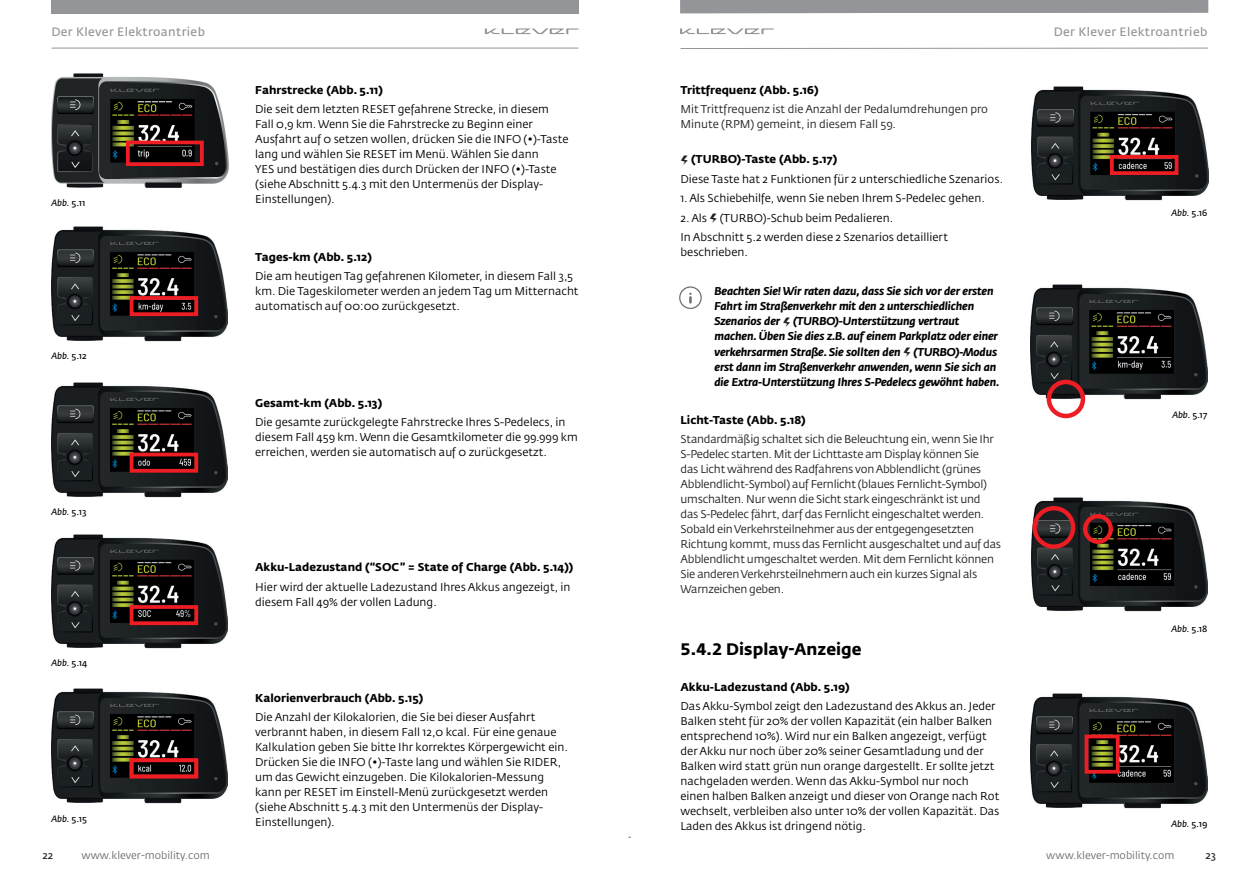
<style>
.page{position:relative;width:1259px;height:893px;background:#fff}
.page>*{position:absolute;margin:0;border:0;box-sizing:border-box;transform-origin:0 0}
.t1{font:700 16.5px "Fedra Sans Std";color:#000001}
.t2{font:12px "Fedra Sans Std";letter-spacing:.03em;color:#939598}
.t3{font:11.25px/15px "Fedra Sans Std";color:#000001}
.t4{font:11.25px/15px "Fedra Sans Std";letter-spacing:-.02em;color:#231f20}
.t5{font:italic 700 11.25px/15.1px "Fedra Sans Std";letter-spacing:-.01em;color:#000001}
.t6{font:700 11.25px "Fedra Sans Std";color:#000001}
.t7{font:11.25px/15px "Fedra Sans Std";color:#231f20}
.t8{font:10.5px "Fedra Sans Std";color:#6c6d70}
.t9{font:10.5px "Fedra Sans Std";color:#231f20}
.t10{font:italic 9px "Fedra Sans Std";color:#000001}
.s1{font-style:normal}
.s2{font-family:"Lightning Bolt";font-size:13.5px;color:#231f20}
.s3{font-weight:700}
.s4{font-family:"Lightning Bolt";font-weight:400;font-style:normal;font-size:13.5px;color:#231f20}
</style>
<div class="page">
<hr style="left:52px;top:48px;width:526px;height:1px;background:#939598">
<div style="left:51px;top:0;width:527px;height:13px;background:#939598"></div>
<svg style="left:485px;top:28px;width:93px;height:6px"></svg>
<img style="left:52px;top:73px;width:177px;height:115px">
<div style="left:126px;top:141px;width:78px;height:25px;border:4px solid #ee1d23"></div>
<img style="left:51px;top:226px;width:177px;height:115px">
<div style="left:130px;top:296px;width:68px;height:20px;border:4px solid #ee1d23"></div>
<img style="left:51px;top:382px;width:177px;height:116px">
<div style="left:130px;top:453px;width:68px;height:20px;border:4px solid #ee1d23"></div>
<img style="left:51px;top:534px;width:177px;height:115px">
<div style="left:130px;top:605px;width:68px;height:20px;border:4px solid #ee1d23"></div>
<img style="left:51px;top:688px;width:177px;height:115px">
<div style="left:130px;top:758px;width:68px;height:20px;border:4px solid #ee1d23"></div>
<svg style="left:680px;top:47px;width:528px;height:2px"></svg>
<div style="left:680px;top:0;width:528px;height:13px;background:#939598"></div>
<svg style="left:680px;top:28px;width:93px;height:6px"></svg>
<img style="left:1031px;top:86px;width:177px;height:115px">
<div style="left:1110px;top:155px;width:68px;height:20px;border:4px solid #ee1d23"></div>
<img style="left:1030px;top:284px;width:177px;height:115px">
<div style="left:1046px;top:380px;width:39px;height:38px;border:4px solid #ee1d23;border-radius:50%"></div>
<img style="left:1030px;top:693px;width:177px;height:115px">
<div style="left:1084px;top:735px;width:35px;height:39px;border:4px solid #ee1d23"></div>
<img style="left:1031px;top:497px;width:177px;height:115px">
<div style="left:1032px;top:506px;width:43px;height:43px;border:4px solid #ee1d23;border-radius:50%"></div>
<div style="left:1083px;top:514px;width:30px;height:30px;border:4px solid #ee1d23;border-radius:50%"></div>
<svg style="left:679px;top:286px;width:23px;height:23px"></svg>
<p class="t2" style="left:51px;top:24px;width:155px">Der Klever Elektroantrieb</p>
<p class="t10" style="left:52px;top:197px;width:35px">Abb. <span class="s1">5.11</span></p>
<p class="t10" style="left:52px;top:350px;width:37px">Abb. <span class="s1">5.12</span></p>
<p class="t10" style="left:52px;top:507px;width:37px">Abb. <span class="s1">5.13</span></p>
<p class="t10" style="left:52px;top:658px;width:37px">Abb. <span class="s1">5.14</span></p>
<p class="t10" style="left:52px;top:813px;width:37px">Abb. <span class="s1">5.15</span></p>
<p class="t6" style="left:255px;top:83px;width:129px">Fahrstrecke (Abb. 5.11)</p>
<p class="t3" style="left:255px;top:102px;width:315px">Die seit dem letzten RESET gefahrene Strecke, in diesem Fall 0,9 km. Wenn Sie die Fahrstrecke zu Beginn einer Ausfahrt auf 0 setzen wollen, drücken Sie die INFO (•)-Taste lang und wählen Sie RESET im Menü. Wählen Sie dann<br>YES und bestätigen dies durch Drücken der INFO (•)-Taste (siehe Abschnitt 5.4.3 mit den Untermenüs der Display-Einstellungen).</p>
<p class="t6" style="left:255px;top:250px;width:118px">Tages-km (Abb. 5.12)</p>
<p class="t3" style="left:255px;top:269px;width:325px">Die am heutigen Tag gefahrenen Kilometer, in diesem Fall 3,5 km. Die Tageskilometer werden an jedem Tag um Mitternacht automatisch auf 00:00 zurückgesetzt.</p>
<p class="t6" style="left:255px;top:396px;width:129px">Gesamt-km (Abb. 5.13)</p>
<p class="t3" style="left:255px;top:414px;width:324px">Die gesamte zurückgelegte Fahrstrecke Ihres S-Pedelecs, in diesem Fall 459 km. Wenn die Gesamtkilometer die 99.999 km erreichen, werden sie automatisch auf 0 zurückgesetzt.</p>
<p class="t6" style="left:255px;top:560px;width:320px">Akku-Ladezustand (“SOC” = State of Charge (Abb. 5.14))</p>
<p class="t3" style="left:255px;top:579px;width:317px">Hier wird der aktuelle Ladezustand Ihres Akkus angezeigt, in diesem Fall 49% der vollen Ladung.</p>
<p class="t6" style="left:255px;top:691px;width:170px">Kalorienverbrauch (Abb. 5.15)</p>
<p class="t3" style="left:255px;top:710px;width:314px">Die Anzahl der Kilokalorien, die Sie bei dieser Ausfahrt verbrannt haben, in diesem Fall 12,0 kcal. Für eine genaue Kalkulation geben Sie bitte Ihr korrektes Körpergewicht ein.<br>Drücken Sie die INFO (•)-Taste lang und wählen Sie RIDER, um das Gewicht einzugeben. Die Kilokalorien-Messung kann per RESET im Einstell-Menü zurückgesetzt werden (siehe Abschnitt 5.4.3 mit den Untermenüs der Display-Einstellungen).</p>
<p class="t6" style="left:680px;top:83px;width:139px">Trittfrequenz (Abb. 5.16)</p>
<p class="t7" style="left:680px;top:102px;width:309px">Mit Trittfrequenz ist die Anzahl der Pedalumdrehungen pro<br>Minute (RPM) gemeint, in diesem Fall 59.</p>
<p class="t3" style="left:680px;top:150px;width:324px;line-height:19.2px"><span class="s2">á</span> <span class="s3">(TURBO)-Taste (Abb. 5.17)<br></span>Diese Taste hat 2 Funktionen für 2 unterschiedliche Szenarios.</p>
<p class="t3" style="left:680px;top:191px;width:306px">1. Als Schiebehilfe, wenn Sie neben Ihrem S-Pedelec gehen.</p>
<p class="t3" style="left:680px;top:208px;width:269px;line-height:19.2px">2. Als <span class="s2">á</span> (TURBO)-Schub beim Pedalieren.<br>In Abschnitt 5.2 werden diese 2 Szenarios detailliert</p>
<p class="t3" style="left:680px;top:245px;width:69px">beschrieben.</p>
<p class="t5" style="left:714px;top:283px;width:286px">Beachten Sie! Wir raten dazu, dass Sie sich vor der ersten Fahrt im Straßenverkehr mit den 2 unterschiedlichen Szenarios der <span class="s4">á</span> (TURBO)-Unterstützung vertraut machen. Üben Sie dies z.B. auf einem Parkplatz oder einer verkehrsarmen Straße. Sie sollten den <span class="s4">á</span> (TURBO)-Modus erst dann im Straßenverkehr anwenden, wenn Sie sich an die Extra-Unterstützung Ihres S-Pedelecs gewöhnt haben.</p>
<p class="t6" style="left:680px;top:413px;width:127px">Licht-Taste (Abb. 5.18)</p>
<p class="t4" style="left:680px;top:432px;width:322px">Standardmäßig schaltet sich die Beleuchtung ein, wenn Sie Ihr S-Pedelec starten. Mit der Lichttaste am Display können Sie<br>das Licht während des Radfahrens von Abblendlicht (grünes Abblendlicht-Symbol) auf Fernlicht (blaues Fernlicht-Symbol) umschalten. Nur wenn die Sicht stark eingeschränkt ist und das S-Pedelec fährt, darf das Fernlicht eingeschaltet werden.<br>Sobald ein Verkehrsteilnehmer aus der entgegengesetzten Richtung kommt, muss das Fernlicht ausgeschaltet und auf das Abblendlicht umgeschaltet werden. Mit dem Fernlicht können Sie anderen Verkehrsteilnehmern auch ein kurzes Signal als Warnzeichen geben.</p>
<h1 class="t1" style="left:680px;top:638px;width:183px">5.4.2 Display-Anzeige</h1>
<p class="t6" style="left:680px;top:680px;width:171px">Akku-Ladezustand (Abb. 5.19)</p>
<p class="t3" style="left:680px;top:699px;width:320px">Das Akku-Symbol zeigt den Ladezustand des Akkus an. Jeder Balken steht für 20% der vollen Kapazität (ein halber Balken entsprechend 10%). Wird nur ein Balken angezeigt, verfügt der Akku nur noch über 20% seiner Gesamtladung und der Balken wird statt grün nun orange dargestellt. Er sollte jetzt nachgeladen werden. Wenn das Akku-Symbol nur noch einen halben Balken anzeigt und dieser von Orange nach Rot wechselt, verbleiben also unter 10% der vollen Kapazität. Das Laden des Akkus ist dringend nötig.</p>
<p class="t2" style="left:1053px;top:24px;width:155px">Der Klever Elektroantrieb</p>
<p class="t10" style="left:1171px;top:208px;width:37px">Abb. <span class="s1">5.16</span></p>
<p class="t10" style="left:1172px;top:409px;width:36px">Abb. <span class="s1">5.17</span></p>
<p class="t10" style="left:1171px;top:623px;width:37px">Abb. <span class="s1">5.18</span></p>
<p class="t10" style="left:1171px;top:818px;width:37px">Abb. <span class="s1">5.19</span></p>
<p class="t9" style="left:43px;top:848px;width:12px">22</p>
<p class="t8" style="left:81px;top:848px;width:130px">www.klever-mobility.com</p>
<p class="t8" style="left:1046px;top:848px;width:130px">www.klever-mobility.com</p>
<p class="t9" style="left:1205px;top:848px;width:12px">23</p>
</div>
